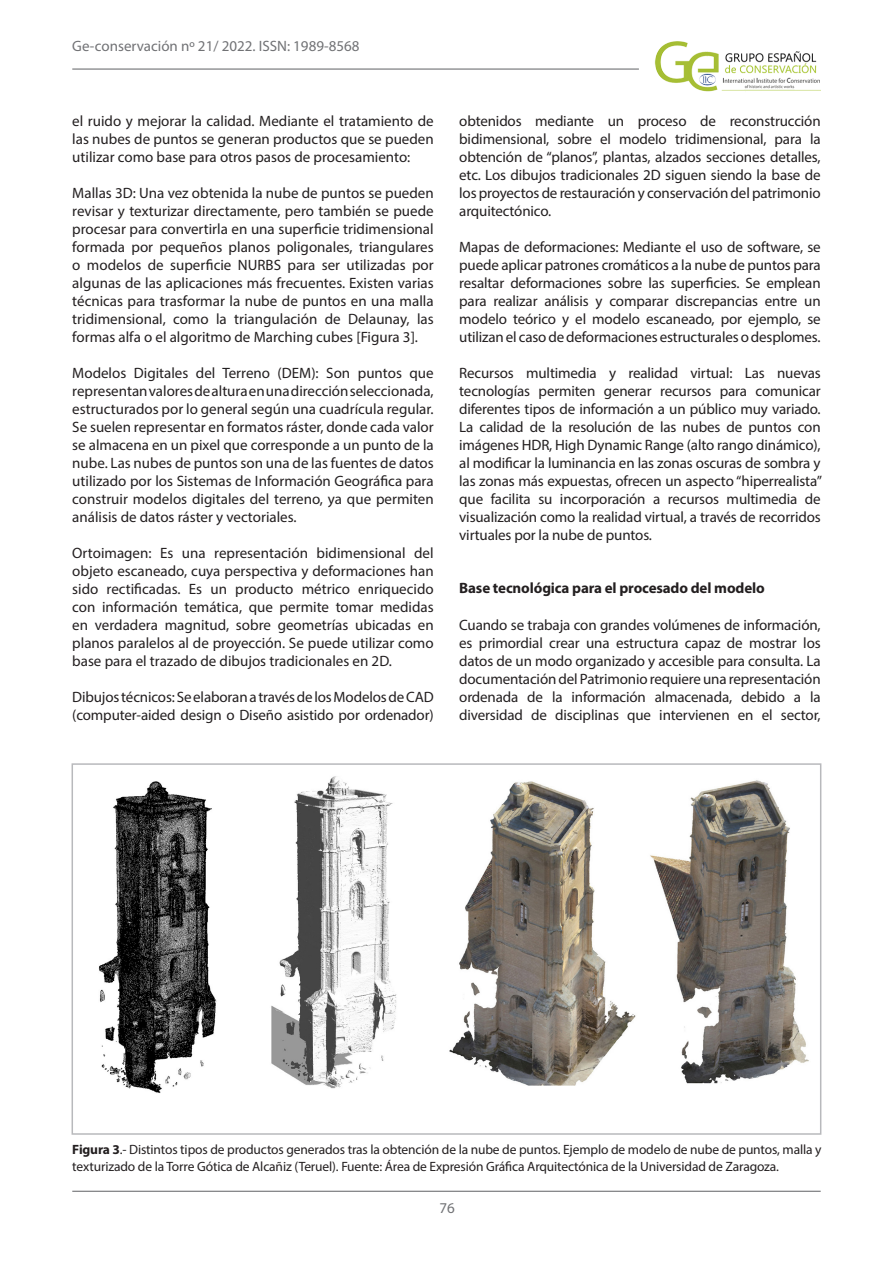
<style>
.page{position:relative;width:893px;height:1263px;background:#fff}
.page>*{position:absolute;margin:0;border:0;box-sizing:border-box;transform-origin:0 0}
.Tipo_de_texto{font:15px/18px "Myriad Pro";letter-spacing:-.01em;color:#231f20;text-align:justify}
.t1{font:15px "Myriad Pro";color:#717275}
.negrita_titulito{font:700 15px "Myriad Pro";letter-spacing:-.01em;color:#231f20}
.Pies_de_foto{font:13.5px/16.5px "Myriad Pro";letter-spacing:-.01em;color:#231f20}
.s1{font-weight:700}
</style>
<div class="page">
<hr style="left:72px;top:68px;width:567px;height:2px;background:#717275">
<hr style="left:72px;top:1191px;width:749px;height:1px;background:#717275">
<img style="left:654px;top:41px;width:167px;height:51px">
<img style="left:98px;top:776px;width:711px;height:317px">
<div style="left:72px;top:763px;width:749px;height:372px;border:2px solid #b8b9bc"></div>
<p class="t1" style="left:72px;top:37px;width:289px">Ge-conservación nº 21/ 2022. ISSN: 1989-8568</p>
<p class="Tipo_de_texto" style="left:72px;top:112px;width:363px">el ruido y mejorar la calidad. Mediante el tratamiento de las nubes de puntos se generan productos que se pueden utilizar como base para otros pasos de procesamiento:</p>
<p class="Tipo_de_texto" style="left:72px;top:184px;width:363px">Mallas 3D: Una vez obtenida la nube de puntos se pueden revisar y texturizar directamente, pero también se puede procesar para convertirla en una superficie tridimensional formada por pequeños planos poligonales, triangulares o modelos de superficie NURBS para ser utilizadas por algunas de las aplicaciones más frecuentes. Existen varias técnicas para trasformar la nube de puntos en una malla tridimensional, como la triangulación de Delaunay, las formas alfa o el algoritmo de Marching cubes [Figura 3].</p>
<p class="Tipo_de_texto" style="left:72px;top:364px;width:363px">Modelos Digitales del Terreno (DEM): Son puntos que representan valores de altura en una dirección seleccionada, estructurados por lo general según una cuadrícula regular.<br>Se suelen representar en formatos ráster, donde cada valor se almacena en un pixel que corresponde a un punto de la nube. Las nubes de puntos son una de las fuentes de datos utilizado por los Sistemas de Información Geográfica para construir modelos digitales del terreno, ya que permiten análisis de datos ráster y vectoriales.</p>
<p class="Tipo_de_texto" style="left:72px;top:544px;width:363px">Ortoimagen: Es una representación bidimensional del objeto escaneado, cuya perspectiva y deformaciones han sido rectificadas. Es un producto métrico enriquecido con información temática, que permite tomar medidas en verdadera magnitud, sobre geometrías ubicadas en planos paralelos al de proyección. Se puede utilizar como base para el trazado de dibujos tradicionales en 2D.</p>
<p class="Tipo_de_texto" style="left:72px;top:688px;width:363px">Dibujos técnicos: Se elaboran a través de los Modelos de CAD (computer-aided design o Diseño asistido por ordenador)</p>
<p class="Tipo_de_texto" style="left:459px;top:112px;width:363px">obtenidos mediante un proceso de reconstrucción bidimensional, sobre el modelo tridimensional, para la obtención de “planos”, plantas, alzados secciones detalles, etc. Los dibujos tradicionales 2D siguen siendo la base de los proyectos de restauración y conservación del patrimonio arquitectónico.</p>
<p class="Tipo_de_texto" style="left:459px;top:238px;width:363px">Mapas de deformaciones: Mediante el uso de software, se puede aplicar patrones cromáticos a la nube de puntos para resaltar deformaciones sobre las superficies. Se emplean para realizar análisis y comparar discrepancias entre un modelo teórico y el modelo escaneado, por ejemplo, se utilizan el caso de deformaciones estructurales o desplomes.</p>
<p class="Tipo_de_texto" style="left:459px;top:364px;width:364px">Recursos multimedia y realidad virtual: Las nuevas tecnologías permiten generar recursos para comunicar diferentes tipos de información a un público muy variado.<br>La calidad de la resolución de las nubes de puntos con imágenes HDR, High Dynamic Range (alto rango dinámico), al modificar la luminancia en las zonas oscuras de sombra y las zonas más expuestas, ofrecen un aspecto “hiperrealista” que facilita su incorporación a recursos multimedia de visualización como la realidad virtual, a través de recorridos virtuales por la nube de puntos.</p>
<p class="negrita_titulito" style="left:459px;top:578px;width:307px">Base tecnológica para el procesado del modelo</p>
<p class="Tipo_de_texto" style="left:459px;top:616px;width:363px">Cuando se trabaja con grandes volúmenes de información, es primordial crear una estructura capaz de mostrar los datos de un modo organizado y accesible para consulta. La documentación del Patrimonio requiere una representación ordenada de la información almacenada, debido a la diversidad de disciplinas que intervienen en el sector,</p>
<p class="Pies_de_foto" style="left:72px;top:1141px;width:751px"><span class="s1">Figura 3</span>.- Distintos tipos de productos generados tras la obtención de la nube de puntos. Ejemplo de modelo de nube de puntos, malla y texturizado de la Torre Gótica de Alcañiz (Teruel). Fuente: Área de Expresión Gráfica Arquitectónica de la Universidad de Zaragoza.</p>
<p class="t1" style="left:439px;top:1198px;width:17px">76</p>
</div>
